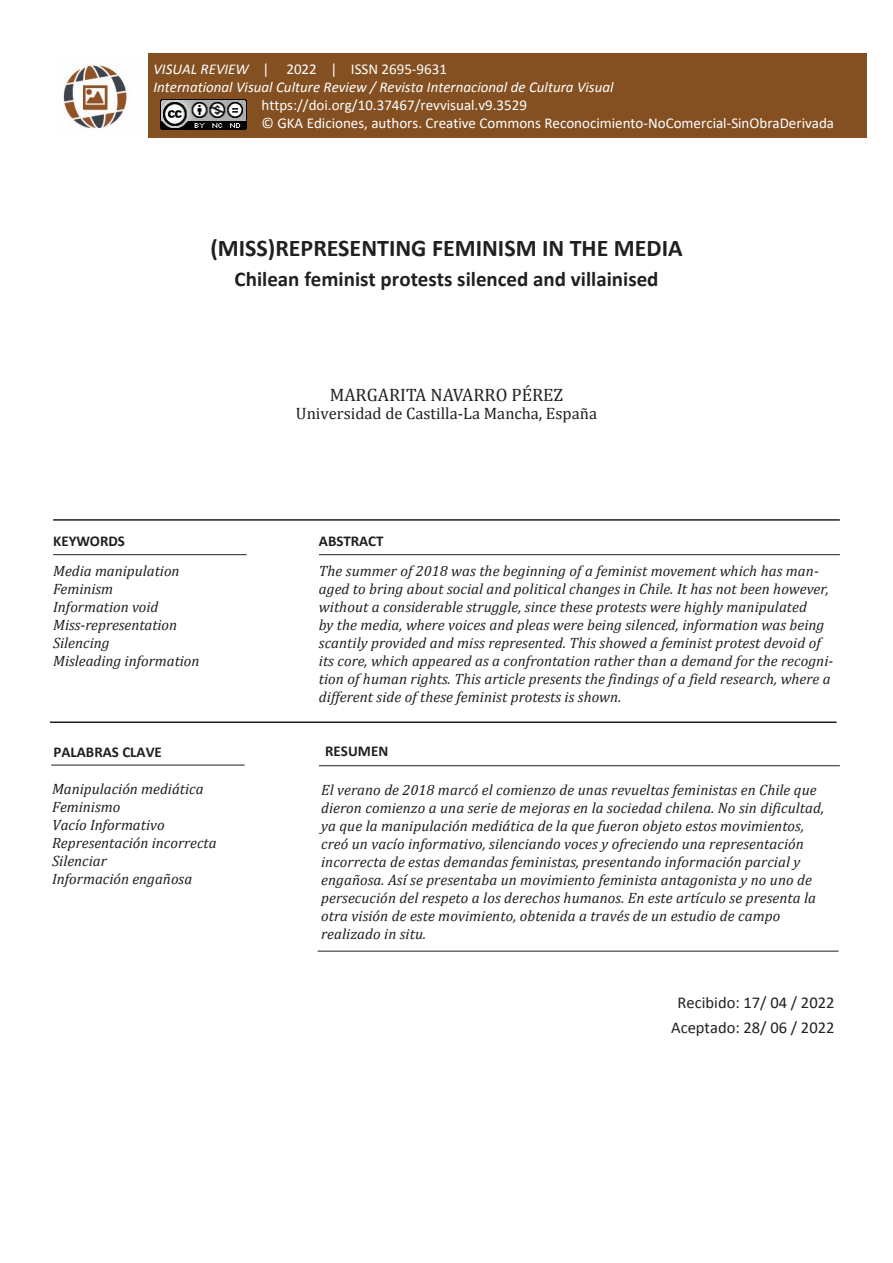
<style>
.page{position:relative;width:893px;height:1263px;background:#fff}
.page>*{position:absolute;margin:0;border:0;box-sizing:border-box;transform-origin:0 0}
.Cita{font:700 24px "Calibri";color:#231f20}
.Cita-2{font:700 21px "Calibri";color:#231f20}
.Cita-3{font:18px "Cambria";color:#231f20}
.DATE-HOME{font:16.5px/24.6px "Calibri";color:#231f20;text-align:center}
.Cita-4{font:16.5px "Cambria";color:#231f20}
.CONTENT-HOME{font:italic 15px/18px "Cambria";letter-spacing:.005em;color:#231f20}
.t1{font:15px "Calibri";color:#fff}
.t2{font:italic 15px "Calibri";color:#fff}
.WORDS-HOME{font:700 15px "Calibri";color:#231f20}
.s1{font-style:italic}
</style>
<div class="page">
<hr style="left:53px;top:519px;width:787px;height:2px;background:#231f20">
<hr style="left:50px;top:721px;width:787px;height:2px;background:#231f20">
<hr style="left:53px;top:554px;width:194px;height:1px;background:#231f20">
<hr style="left:319px;top:554px;width:521px;height:1px;background:#231f20">
<img style="left:63px;top:64px;width:64px;height:66px">
<div style="left:148px;top:53px;width:719px;height:85px;background:#845022"></div>
<img style="left:161px;top:99px;width:86px;height:30px">
<hr style="left:51px;top:765px;width:194px;height:1px;background:#231f20">
<hr style="left:319px;top:765px;width:521px;height:1px;background:#231f20">
<hr style="left:318px;top:951px;width:520px;height:1px;background:#231f20">
<p class="t1" style="left:153px;top:60px;width:295px"><span class="s1">VISUAL REVIEW</span> | 2022 | ISSN 2695-9631</p>
<p class="t2" style="left:153px;top:78px;width:462px">International Visual Culture Review / Revista Internacional de Cultura Visual</p>
<p class="t1" style="left:261px;top:96px;width:267px">https://doi.org/10.37467/revvisual.v9.3529</p>
<p class="t1" style="left:261px;top:113px;width:574px">© GKA Ediciones, authors. Creative Commons Reconocimiento-NoComercial-SinObraDerivada</p>
<p class="Cita" style="left:210px;top:231px;width:474px">(MISS)REPRESENTING FEMINISM IN THE MEDIA</p>
<p class="Cita-2" style="left:235px;top:265px;width:425px">Chilean feminist protests silenced and villainised</p>
<p class="Cita-3" style="left:330px;top:384px;width:235px">MARGARITA NAVARRO PÉREZ</p>
<p class="Cita-4" style="left:296px;top:403px;width:303px">Universidad de Castilla-La Mancha, España</p>
<p class="WORDS-HOME" style="left:53px;top:530px;width:73px">KEYWORDS</p>
<p class="WORDS-HOME" style="left:319px;top:530px;width:66px">ABSTRACT</p>
<p class="CONTENT-HOME" style="left:53px;top:561px;width:128px">Media manipulation</p>
<p class="CONTENT-HOME" style="left:53px;top:579px;width:62px">Feminism</p>
<p class="CONTENT-HOME" style="left:53px;top:597px;width:107px">Information void</p>
<p class="CONTENT-HOME" style="left:53px;top:615px;width:126px">Miss-representation</p>
<p class="CONTENT-HOME" style="left:53px;top:633px;width:58px">Silencing</p>
<p class="CONTENT-HOME" style="left:53px;top:651px;width:148px">Misleading information</p>
<p class="WORDS-HOME" style="left:53px;top:741px;width:110px">PALABRAS CLAVE</p>
<p class="CONTENT-HOME" style="left:52px;top:779px;width:166px">Manipulación mediática<br>Feminismo<br>Vacío Informativo<br>Representación incorrecta<br>Silenciar<br>Información engañosa</p>
<p class="CONTENT-HOME" style="left:319px;top:561px;width:516px">The summer of 2018 was the beginning of a feminist movement which has man&shy;aged to bring about social and political changes in Chile. It has not been however, without a considerable struggle, since these protests were highly manipulated<br>by the media, where voices and pleas were being silenced, information was being scantily provided and miss represented. This showed a feminist protest devoid of its core, which appeared as a confrontation rather than a demand for the recogni&shy;tion of human rights. This article presents the findings of a field research, where a different side of these feminist protests is shown.</p>
<p class="WORDS-HOME" style="left:325px;top:740px;width:65px">RESUMEN</p>
<p class="CONTENT-HOME" style="left:321px;top:780px;width:504px">El verano de 2018 marcó el comienzo de unas revueltas feministas en Chile que dieron comienzo a una serie de mejoras en la sociedad chilena. No sin dificultad, ya que la manipulación mediática de la que fueron objeto estos movimientos, creó un vacío informativo, silenciando voces y ofreciendo una representación incorrecta de estas demandas feministas, presentando información parcial y engañosa. Así se presentaba un movimiento feminista antagonista y no uno de persecución del respeto a los derechos humanos. En este artículo se presenta la otra visión de este movimiento, obtenida a través de un estudio de campo realizado in situ.</p>
<p class="DATE-HOME" style="left:671px;top:989px;width:165px">Recibido: 17/ 04 / 2022<br>Aceptado: 28/ 06 / 2022</p>
</div>
